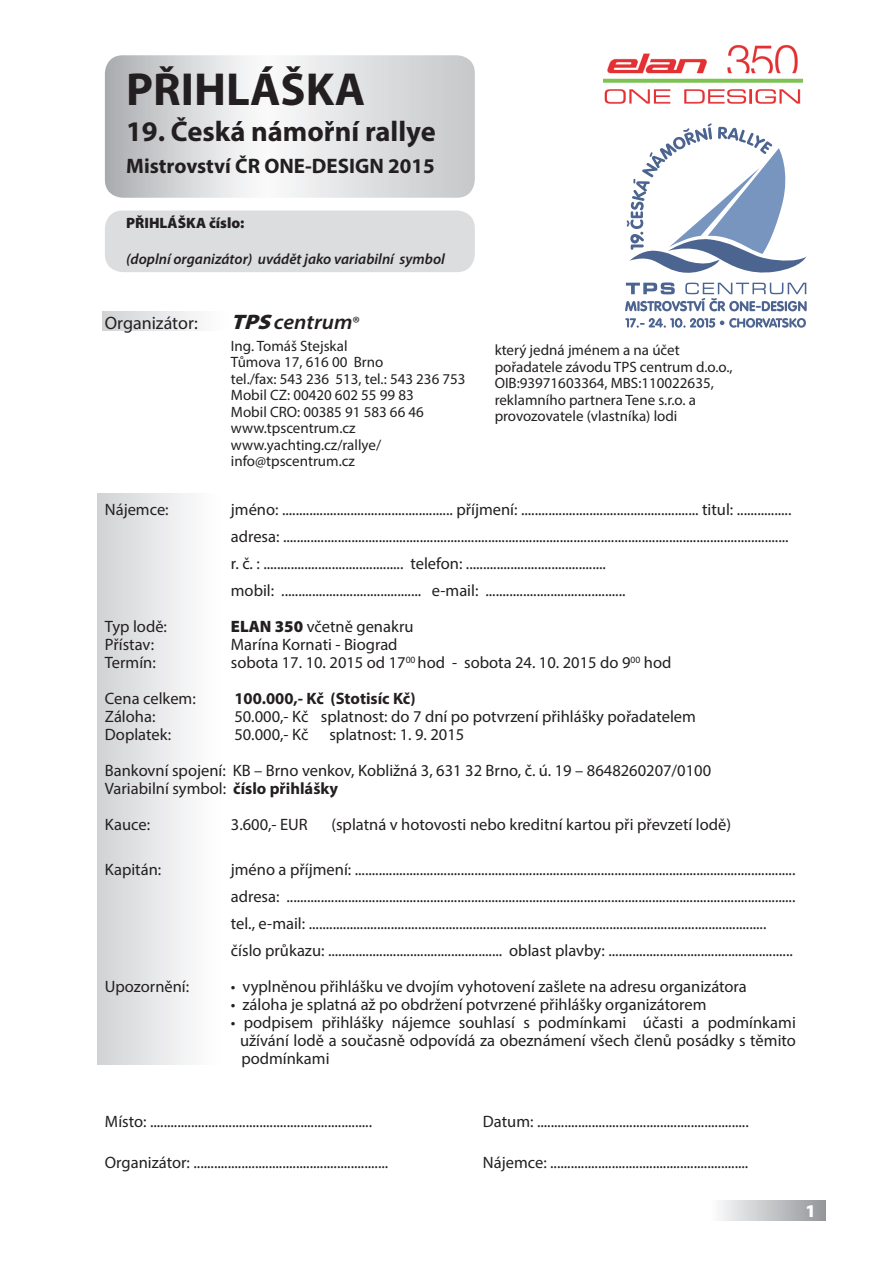
<style>
.page{position:relative;width:893px;height:1263px;background:#fff}
.page>*{position:absolute;margin:0;border:0;box-sizing:border-box;transform-origin:0 0}
.t1{font:700 46.5px "Myriad Pro";color:#231f20}
.t2{font:700 28.5px "Myriad Pro";color:#231f20}
.t3{font:700 21px "Myriad Pro";color:#231f20}
.t4{font:italic 600 21px "Myriad Pro";color:#231f20;scale:1.07 1}
.t5{font:18px "Myriad Pro";color:#231f20}
.t6{font:900 18px "Myriad Pro";color:#fff}
.t7{font:16.5px/27px "Myriad Pro";color:#231f20}
.t8{font:700 16.5px "Myriad Pro";color:#231f20}
.t9{font:15px/16.5px "Myriad Pro";color:#231f20}
.t10{font:italic 600 15px "Myriad Pro";color:#231f20}
.t11{font:900 15px "Myriad Pro";color:#231f20}
.s1{font-weight:900}
.s2{font-weight:400;font-style:normal;font-size:18px}
.s3{font-weight:700}
</style>
<div class="page">
<div style="left:102px;top:311px;width:128px;height:20px;background:linear-gradient(to right,#d2d3d5,#fff)"></div>
<div style="left:98px;top:493px;width:125px;height:571px;background:linear-gradient(to right,#d2d3d5,#fff)"></div>
<svg style="left:105px;top:55px;width:370px;height:143px"></svg>
<div style="left:105px;top:210px;width:370px;height:62px;background:#dcdddf;border-radius:18px"></div>
<div style="left:709px;top:1201px;width:116px;height:19px;background:linear-gradient(to right,#fefeff,#95979b)"></div>
<svg style="left:625px;top:318px;width:181px;height:10px"></svg>
<svg style="left:627px;top:123px;width:180px;height:150px"></svg>
<svg style="left:625px;top:282px;width:182px;height:29px"></svg>
<img style="left:603px;top:45px;width:200px;height:59px">
<h1 class="t1" style="left:126px;top:59px;width:241px">PŘIHLÁŠKA</h1>
<h2 class="t2" style="left:126px;top:113px;width:311px">19. Česká námořní rallye</h2>
<p class="t3" style="left:126px;top:153px;width:310px">Mistrovství ČR ONE-DESIGN 2015</p>
<p class="t11" style="left:126px;top:215px;width:120px">PŘIHLÁŠKA číslo:</p>
<p class="t10" style="left:126px;top:250px;width:320px">(doplní organizátor) uvádět jako variabilní symbol</p>
<p class="t5" style="left:105px;top:312px;width:94px">Organizátor:</p>
<p class="t4" style="left:231px;top:309px;width:122px"><span class="s1">TPS</span>centrum<span class="s2">®</span></p>
<p class="t9" style="left:231px;top:337px;width:236px">Ing. Tomáš Stejskal<br>Tůmova 17, 616 00 Brno<br>tel./fax: 543 236 513, tel.: 543 236 753<br>Mobil CZ: 00420 602 55 99 83<br>Mobil CRO: 00385 91 583 66 46 www.tpscentrum.cz www.yachting.cz/rallye/ info@tpscentrum.cz</p>
<p class="t7" style="left:105px;top:496px;width:65px">Nájemce:</p>
<p class="t7" style="left:231px;top:496px;width:562px">jméno: .................................................. příjmení: .................................................... titul: ................ adresa: .................................................................................................................................................... r. č. : ......................................... telefon: .........................................<br>mobil: ......................................... e-mail: .........................................</p>
<p class="t7" style="left:105px;top:613px;width:64px">Typ lodě:</p>
<p class="t7" style="left:231px;top:613px;width:184px"><span class="s1">ELAN 350</span> včetně genakru</p>
<p class="t7" style="left:105px;top:631px;width:51px">Přístav:</p>
<p class="t7" style="left:231px;top:631px;width:168px">Marína Kornati - Biograd</p>
<p class="t7" style="left:105px;top:649px;width:52px">Termín:</p>
<p class="t7" style="left:231px;top:649px;width:442px">sobota 17. 10. 2015 od 17<sup>00</sup> hod - sobota 24. 10. 2015 do 9<sup>00</sup> hod</p>
<p class="t7" style="left:105px;top:685px;width:92px">Cena celkem:</p>
<p class="t8" style="left:234px;top:688px;width:183px">100.000,- Kč (Stotisíc Kč)</p>
<p class="t7" style="left:105px;top:703px;width:52px">Záloha:</p>
<p class="t7" style="left:234px;top:703px;width:463px">50.000,- Kč splatnost: do 7 dní po potvrzení přihlášky pořadatelem</p>
<p class="t7" style="left:105px;top:721px;width:68px">Doplatek:</p>
<p class="t7" style="left:234px;top:721px;width:76px">50.000,- Kč</p>
<p class="t9" style="left:495px;top:341px;width:239px">který jedná jménem a na účet pořadatele závodu TPS centrum d.o.o., OIB:93971603364, MBS:110022635, reklamního partnera Tene s.r.o. a provozovatele (vlastníka) lodi</p>
<p class="t7" style="left:105px;top:716px;width:608px;line-height:36px;text-indent:225px">splatnost: 1. 9. 2015<br>Bankovní spojení: KB – Brno venkov, Kobližná 3, 631 32 Brno, č. ú. 19 – 8648260207/0100</p>
<p class="t7" style="left:105px;top:770px;width:235px;line-height:36px">Variabilní symbol: <span class="s3">číslo přihlášky<br></span>Kauce:</p>
<p class="t7" style="left:231px;top:811px;width:78px">3.600,- EUR</p>
<p class="t7" style="left:331px;top:811px;width:401px">(splatná v hotovosti nebo kreditní kartou při převzetí lodě)</p>
<p class="t7" style="left:105px;top:856px;width:58px">Kapitán:</p>
<p class="t7" style="left:231px;top:856px;width:566px">jméno a příjmení: ................................................................................................................................. adresa: ..................................................................................................................................................... tel., e-mail: ...................................................................................................................................... číslo průkazu: ................................................... oblast plavby: ......................................................</p>
<p class="t7" style="left:105px;top:973px;width:86px">Upozornění:</p>
<p class="t7" style="left:231px;top:973px;width:517px">• vyplněnou přihlášku ve dvojím vyhotovení zašlete na adresu organizátora</p>
<p class="t7" style="left:231px;top:991px;width:477px">• záloha je splatná až po obdržení potvrzené přihlášky organizátorem</p>
<p class="t7" style="left:240px;top:1013px;width:557px;line-height:18px;text-align:justify;text-indent:-9px">• podpisem přihlášky nájemce souhlasí s podmínkami účasti a podmínkami užívání lodě a současně odpovídá za obeznámení všech členů posádky s těmito podmínkami</p>
<p class="t7" style="left:105px;top:1108px;width:269px">Místo: .................................................................</p>
<p class="t7" style="left:483px;top:1108px;width:267px">Datum: ..............................................................</p>
<p class="t7" style="left:105px;top:1148px;width:285px">Organizátor: .........................................................</p>
<p class="t7" style="left:483px;top:1148px;width:267px">Nájemce: ..........................................................</p>
<p class="t6" style="left:805px;top:1200px;width:12px">1</p>
</div>
